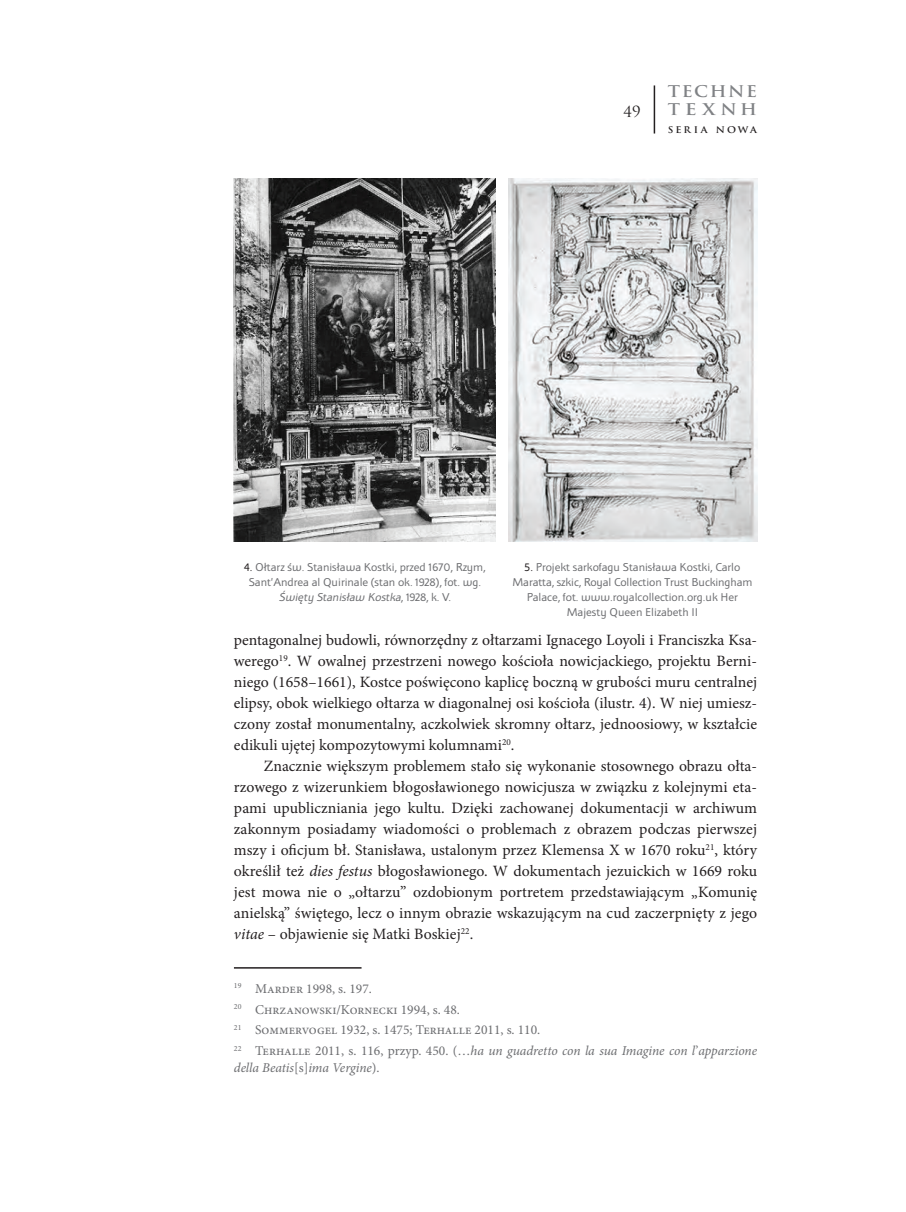
<style>
.page{position:relative;width:906px;height:1212px;background:#fff}
.page>*{position:absolute;margin:0;border:0;box-sizing:border-box;transform-origin:0 0}
.Tekst_artykułu{font:15.75px/21px "Minion Pro";color:#231f20;text-align:justify}
.t1{font:700 15.75px/18px "Trajan Pro";letter-spacing:.105em;color:#808285;scale:1.1 1}
.t2{font:15px "Trajan Pro";color:#231f20}
.Przypis_dolny{font:italic 13.5px/16.5px "Minion Pro";letter-spacing:-.005em;color:#6c6d70}
.Przypis_dolny-2{font:13.5px "Minion Pro";color:#6c6d70}
.Podpis_ilustracji{font:12px/15px "Apolonia Nova OT";color:#6c6d70;text-align:center}
.t3{font:700 9px "Trajan Pro";letter-spacing:.205em;color:#231f20;scale:1.08 1}
.s1{color:#231f20}
.s2{font-style:italic}
.s3{font-style:normal}
</style>
<div class="page">
<hr style="left:653px;top:85px;width:2px;height:49px;background:#231f20">
<hr style="left:234px;top:967px;width:127px;height:1px;background:#231f20">
<img style="left:234px;top:179px;width:261px;height:363px">
<img style="left:508px;top:179px;width:249px;height:363px">
<p class="t2" style="left:623px;top:102px;width:19px">49</p>
<p class="t1" style="left:668px;top:83px;width:83px">TECHNE<br>TEXNH</p>
<p class="t3" style="left:668px;top:124px;width:84px">SERIA NOWA</p>
<p class="Podpis_ilustracji" style="left:244px;top:560px;width:243px"><span class="s1">4.</span> Ołtarz św. Stanisława Kostki, przed 1670, Rzym,<br>Sant’Andrea al Quirinale (stan ok. 1928), fot. wg.<br><span class="s2">Święty Stanisław Kostka</span>, 1928, k. V.</p>
<p class="Podpis_ilustracji" style="left:512px;top:560px;width:241px"><span class="s1">5.</span> Projekt sarkofagu Stanisława Kostki, Carlo Maratta, szkic, Royal Collection Trust Buckingham Palace, fot. www.royalcollection.org.uk Her Majesty Queen Elizabeth II</p>
<p class="Tekst_artykułu" style="left:234px;top:629px;width:525px">pentagonalnej budowli, równorzędny z ołtarzami Ignacego Loyoli i Franciszka Ksa&shy;werego<sup>19</sup>. W owalnej przestrzeni nowego kościoła nowicjackiego, projektu Berni&shy;niego (1658–1661), Kostce poświęcono kaplicę boczną w grubości muru centralnej elipsy, obok wielkiego ołtarza w diagonalnej osi kościoła (ilustr. 4). W niej umiesz&shy;czony został monumentalny, aczkolwiek skromny ołtarz, jednoosiowy, w kształcie edikuli ujętej kompozytowymi kolumnami<sup>20</sup>.</p>
<p class="Tekst_artykułu" style="left:234px;top:755px;width:525px;text-indent:30px">Znacznie większym problemem stało się wykonanie stosownego obrazu ołta&shy;rzowego z wizerunkiem błogosławionego nowicjusza w związku z kolejnymi eta&shy;pami upubliczniania jego kultu. Dzięki zachowanej dokumentacji w archiwum zakonnym posiadamy wiadomości o problemach z obrazem podczas pierwszej mszy i oficjum bł. Stanisława, ustalonym przez Klemensa X w 1670 roku<sup>21</sup>, który określił też <span class="s2">dies festus</span> błogosławionego. W dokumentach jezuickich w 1669 roku jest mowa nie o „ołtarzu” ozdobionym portretem przedstawiającym „Komunię anielską” świętego, lecz o innym obrazie wskazującym na cud zaczerpnięty z jego <span class="s2">vitae</span> – objawienie się Matki Boskiej<sup>22</sup>.</p>
<p class="Przypis_dolny-2" style="left:234px;top:979px;width:139px"><sup>19</sup> Marder 1998, s. 197.</p>
<p class="Przypis_dolny-2" style="left:234px;top:1000px;width:228px"><sup>20</sup> Chrzanowski/Kornecki 1994, s. 48.</p>
<p class="Przypis_dolny-2" style="left:234px;top:1021px;width:308px"><sup>21</sup> Sommervogel 1932, s. 1475; Terhalle 2011, s. 110.</p>
<p class="Przypis_dolny" style="left:234px;top:1042px;width:524px"><sup>22</sup> <span class="s3">Terhalle 2011, s. 116, przyp. 450. (…</span>ha un guadretto con la sua Imagine con l<span class="s3">’</span>apparzione della Beatis<span class="s3">[s]</span>ima Vergine<span class="s3">).</span></p>
</div>
